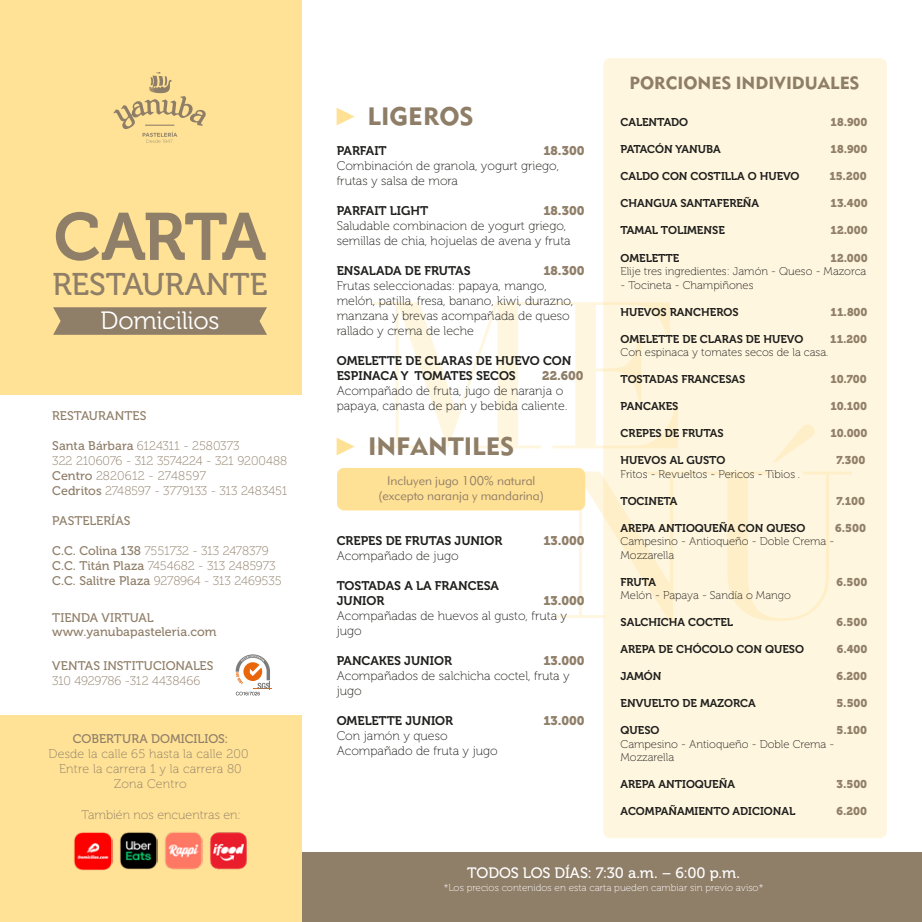
<style>
.page{position:relative;width:922px;height:922px;background:#fff}
.page>*{position:absolute;margin:0;border:0;box-sizing:border-box;transform-origin:0 0}
.t1{font:66.5px "Museo 700";letter-spacing:-.03em;color:#8f7e68}
.t2{font:31.25px "Museo 500";color:#8f7e68}
.t3{font:25px "GP Metro Regular 2";color:#8f7e67}
.t4{font:25px "Museo 300";letter-spacing:-.01em;color:#fff}
.t5{font:17.5px "GP Metro Regular 2";color:#8f7e67}
.t6{font:15px "Museo 500";letter-spacing:-.015em;color:#fff}
.t7{font:12.5px/15px "Museo 100";letter-spacing:.005em;color:#8f7e68;text-align:center}
.t8{font:12.5px/15px "Museo 100";color:#1e1e1c}
.t9{font:12.5px/15px "Museo 700";color:#1e1e1c}
.t10{font:12.5px/13.8px "Museo 500";color:#8f7e68}
.t11{font:12.5px/15px "GP Metro Regular 3";color:#927f68;text-align:center}
.t12{font:12.5px "Museo 900";color:#907f69}
.t13{font:11.25px "Museo 700";color:#1e1e1c}
.t14{font:11.25px/13.5px "Museo 100";color:#1e1e1c}
.t15{font:11.25px "Museo 900";color:#907f69}
.t16{font:10px "Museo 100";color:#fff}
.s1{font-family:"Museo 500"}
.s2{font-family:"Arial Narrow";color:#ffe195}
</style>
<div class="page">
<div style="left:2px;top:852px;width:919px;height:69px;background:#8f7e68"></div>
<svg style="left:373px;top:302px;width:167px;height:146px"></svg>
<svg style="left:552px;top:302px;width:51px;height:146px"></svg>
<svg style="left:556px;top:471px;width:47px;height:147px"></svg>
<div style="left:337px;top:468px;width:248px;height:42px;background:#ffe195;border-radius:7px"></div>
<div style="left:603px;top:58px;width:283px;height:780px;background:#fff6df;border-radius:7px"></div>
<div style="left:1px;top:1px;width:300px;height:920px;background:#ffe296"></div>
<div style="left:0;top:395px;width:301px;height:319px;background:#fff"></div>
<svg style="left:235px;top:654px;width:37px;height:41px"></svg>
<svg style="left:53px;top:307px;width:214px;height:28px;background:#94836a"></svg>
<svg style="left:113px;top:72px;width:93px;height:71px"></svg>
<h1 class="t1" style="left:54px;top:200px;width:214px">CARTA</h1>
<h2 class="t2" style="left:53px;top:267px;width:216px">RESTAURANTE</h2>
<h3 class="t4" style="left:101px;top:307px;width:120px">Domicilios</h3>
<p class="t10" style="left:52px;top:409px;width:96px">RESTAURANTES</p>
<p class="t7" style="left:52px;top:438px;width:236px;text-align:left"><span class="s1">Santa Bárbara</span> 6124311 - 2580373<br>322 2106076 - 312 3574224 - 321 9200488<br><span class="s1">Centro</span> 2820612 - 2748597<br><span class="s1">Cedritos</span> 2748597 - 3779133 - 313 2483451</p>
<p class="t10" style="left:52px;top:514px;width:80px">PASTELERÍAS</p>
<p class="t7" style="left:52px;top:543px;width:231px;text-align:left"><span class="s1">C.C. Colina 138</span> 7551732 - 313 2478379<br><span class="s1">C.C. Titán Plaza</span> 7454682 - 313 2485973<br><span class="s1">C.C. Salitre Plaza</span> 9278964 - 313 2469535</p>
<p class="t10" style="left:52px;top:611px;width:166px">TIENDA VIRTUAL www.yanubapasteleria.com</p>
<p class="t10" style="left:52px;top:659px;width:163px">VENTAS INSTITUCIONALES</p>
<p class="t7" style="left:52px;top:673px;width:150px">310 4929786 -312 4438466</p>
<p class="t7" style="left:110px;top:469px;width:34px">464 9</p>
<p class="t7" style="left:144px;top:544px;width:129px">9278964 - 313 2478379</p>
<p class="t7" style="left:187px;top:574px;width:8px">2</p>
<p class="t10" style="left:52px;top:604px;width:103px">TIENDA VIRTUAL</p>
<p class="t7" style="left:52px;top:619px;width:213px">Realiza tu pedido de tortas y ponqués</p>
<p class="t10" style="left:52px;top:664px;width:163px">VENTAS INSTITUCIONALES</p>
<p class="t7" style="left:52px;top:679px;width:150px">310 4929786 -312 4438466</p>
<p class="t10" style="left:73px;top:731px;width:157px">COBERTURA DOMICILIOS:</p>
<p class="t7" style="left:49px;top:746px;width:201px">Desde la calle 65 hasta la calle 200<br>Entre la carrera 1 y la carrera 80<br>Zona Centro</p>
<p class="t10" style="left:83px;top:732px;width:157px">COBERTURA DOMIC LIOS:</p>
<p class="t7" style="left:59px;top:749px;width:201px">Desde la calle 65 hasta la calle 200 entre la carrera 1 y la carrera 80</p>
<p class="t7" style="left:82px;top:806px;width:161px">También nos encuentras en:</p>
<h3 class="t3" style="left:336px;top:100px;width:138px"><span class="s2">►</span> LIGEROS</h3>
<p class="t9" style="left:336px;top:143px;width:52px">PARFAIT</p>
<p class="t12" style="left:543px;top:143px;width:43px">18.300</p>
<p class="t8" style="left:336px;top:158px;width:224px">Combinación de granola, yogurt griego, frutas y salsa de mora</p>
<p class="t9" style="left:336px;top:203px;width:93px">PARFAIT LIGHT</p>
<p class="t12" style="left:543px;top:203px;width:43px">18.300</p>
<p class="t8" style="left:336px;top:218px;width:235px">Saludable combinacion de yogurt griego, semillas de chia, hojuelas de avena y fruta</p>
<p class="t9" style="left:336px;top:263px;width:135px">ENSALADA DE FRUTAS</p>
<p class="t12" style="left:543px;top:263px;width:43px">18.300</p>
<p class="t8" style="left:336px;top:278px;width:238px">Frutas seleccionadas: papaya, mango, melón, patilla, fresa, banano, kiwi, durazno, manzana y brevas acompañada de queso rallado y crema de leche</p>
<p class="t9" style="left:336px;top:353px;width:236px">OMELETTE DE CLARAS DE HUEVO CON<br>ESPINACA Y TOMATES SECOS</p>
<p class="t12" style="left:542px;top:368px;width:43px">22.600</p>
<p class="t8" style="left:336px;top:383px;width:232px">Acompañado de fruta, jugo de naranja o papaya, canasta de pan y bebida caliente.</p>
<h3 class="t3" style="left:336px;top:430px;width:179px"><span class="s2">►</span> INFANTILES</h3>
<p class="t11" style="left:378px;top:473px;width:167px">Incluyen jugo 100% natural (excepto naranja y mandarina)</p>
<p class="t9" style="left:336px;top:533px;width:167px">CREPES DE FRUTAS JUNIOR</p>
<p class="t12" style="left:543px;top:533px;width:43px">13.000</p>
<p class="t8" style="left:336px;top:548px;width:123px">Acompañado de jugo</p>
<p class="t9" style="left:336px;top:578px;width:164px">TOSTADAS A LA FRANCESA<br>JUNIOR</p>
<p class="t12" style="left:543px;top:593px;width:43px">13.000</p>
<p class="t8" style="left:336px;top:608px;width:232px">Acompañadas de huevos al gusto, fruta y jugo</p>
<p class="t9" style="left:336px;top:653px;width:117px">PANCAKES JUNIOR</p>
<p class="t12" style="left:543px;top:653px;width:43px">13.000</p>
<p class="t8" style="left:336px;top:668px;width:234px">Acompañados de salchicha coctel, fruta y jugo</p>
<p class="t9" style="left:336px;top:713px;width:118px">OMELETTE JUNIOR</p>
<p class="t12" style="left:543px;top:713px;width:43px">13.000</p>
<p class="t8" style="left:336px;top:728px;width:163px">Con jamón y queso<br>Acompañado de fruta y jugo</p>
<h3 class="t5" style="left:629px;top:72px;width:231px">PORCIONES INDIVIDUALES</h3>
<p class="t13" style="left:620px;top:116px;width:69px">CALENTADO</p>
<p class="t15" style="left:830px;top:116px;width:38px">18.900</p>
<p class="t13" style="left:620px;top:143px;width:102px">PATACÓN YANUBA</p>
<p class="t15" style="left:830px;top:143px;width:38px">18.900</p>
<p class="t13" style="left:620px;top:170px;width:180px">CALDO CON COSTILLA O HUEVO</p>
<p class="t15" style="left:829px;top:170px;width:39px">15.200</p>
<p class="t13" style="left:620px;top:197px;width:140px">CHANGUA SANTAFEREÑA</p>
<p class="t15" style="left:830px;top:197px;width:39px">13.400</p>
<p class="t13" style="left:620px;top:224px;width:106px">TAMAL TOLIMENSE</p>
<p class="t15" style="left:830px;top:224px;width:39px">12.000</p>
<p class="t13" style="left:620px;top:251px;width:60px">OMELETTE</p>
<p class="t15" style="left:830px;top:251px;width:39px">12.000</p>
<p class="t14" style="left:620px;top:264px;width:247px">Elije tres ingredientes: Jamón - Queso - Mazorca</p>
<p class="t14" style="left:620px;top:278px;width:134px">- Tocineta - Champiñones</p>
<p class="t13" style="left:620px;top:305px;width:119px">HUEVOS RANCHEROS</p>
<p class="t15" style="left:830px;top:305px;width:38px">11.800</p>
<p class="t13" style="left:620px;top:332px;width:184px">OMELETTE DE CLARAS DE HUEVO</p>
<p class="t15" style="left:830px;top:332px;width:39px">11.200</p>
<p class="t14" style="left:620px;top:345px;width:209px">Con espinaca y tomates secos de la casa.</p>
<p class="t13" style="left:620px;top:373px;width:126px">TOSTADAS FRANCESAS</p>
<p class="t15" style="left:830px;top:372px;width:38px">10.700</p>
<p class="t13" style="left:620px;top:400px;width:59px">PANCAKES</p>
<p class="t15" style="left:830px;top:399px;width:38px">10.100</p>
<p class="t13" style="left:620px;top:427px;width:105px">CREPES DE FRUTAS</p>
<p class="t15" style="left:830px;top:426px;width:39px">10.000</p>
<p class="t13" style="left:620px;top:454px;width:106px">HUEVOS AL GUSTO</p>
<p class="t15" style="left:836px;top:453px;width:30px">7.300</p>
<p class="t14" style="left:620px;top:467px;width:181px">Fritos - Revueltos - Pericos - Tibios .</p>
<p class="t13" style="left:620px;top:494px;width:58px">TOCINETA</p>
<p class="t15" style="left:836px;top:494px;width:30px">7.100</p>
<p class="t13" style="left:620px;top:521px;width:186px">AREPA ANTIOQUEÑA CON QUESO</p>
<p class="t15" style="left:835px;top:521px;width:32px">6.500</p>
<p class="t14" style="left:620px;top:534px;width:215px">Campesino - Antioqueño - Doble Crema -<br>Mozzarella</p>
<p class="t13" style="left:620px;top:575px;width:37px">FRUTA</p>
<p class="t15" style="left:836px;top:575px;width:32px">6.500</p>
<p class="t14" style="left:620px;top:588px;width:172px">Melón - Papaya - Sandía o Mango</p>
<p class="t13" style="left:620px;top:616px;width:114px">SALCHICHA COCTEL</p>
<p class="t15" style="left:836px;top:615px;width:32px">6.500</p>
<p class="t13" style="left:620px;top:643px;width:185px">AREPA DE CHÓCOLO CON QUESO</p>
<p class="t15" style="left:836px;top:642px;width:32px">6.400</p>
<p class="t13" style="left:620px;top:670px;width:42px">JAMÓN</p>
<p class="t15" style="left:836px;top:669px;width:32px">6.200</p>
<p class="t13" style="left:620px;top:697px;width:137px">ENVUELTO DE MAZORCA</p>
<p class="t15" style="left:836px;top:696px;width:33px">5.500</p>
<p class="t13" style="left:620px;top:724px;width:40px">QUESO</p>
<p class="t15" style="left:836px;top:723px;width:32px">5.100</p>
<p class="t14" style="left:620px;top:737px;width:215px">Campesino - Antioqueño - Doble Crema -<br>Mozzarella</p>
<p class="t13" style="left:620px;top:778px;width:116px">AREPA ANTIOQUEÑA</p>
<p class="t15" style="left:836px;top:777px;width:32px">3.500</p>
<p class="t13" style="left:620px;top:805px;width:176px">ACOMPAÑAMIENTO ADICIONAL</p>
<p class="t15" style="left:836px;top:804px;width:32px">6.200</p>
<p class="t6" style="left:467px;top:864px;width:274px">TODOS LOS DÍAS: 7:30 a.m. – 6:00 p.m.</p>
<p class="t16" style="left:443px;top:882px;width:321px">*Los precios contenidos en esta carta pueden cambiar sin previo aviso*</p>
</div>
